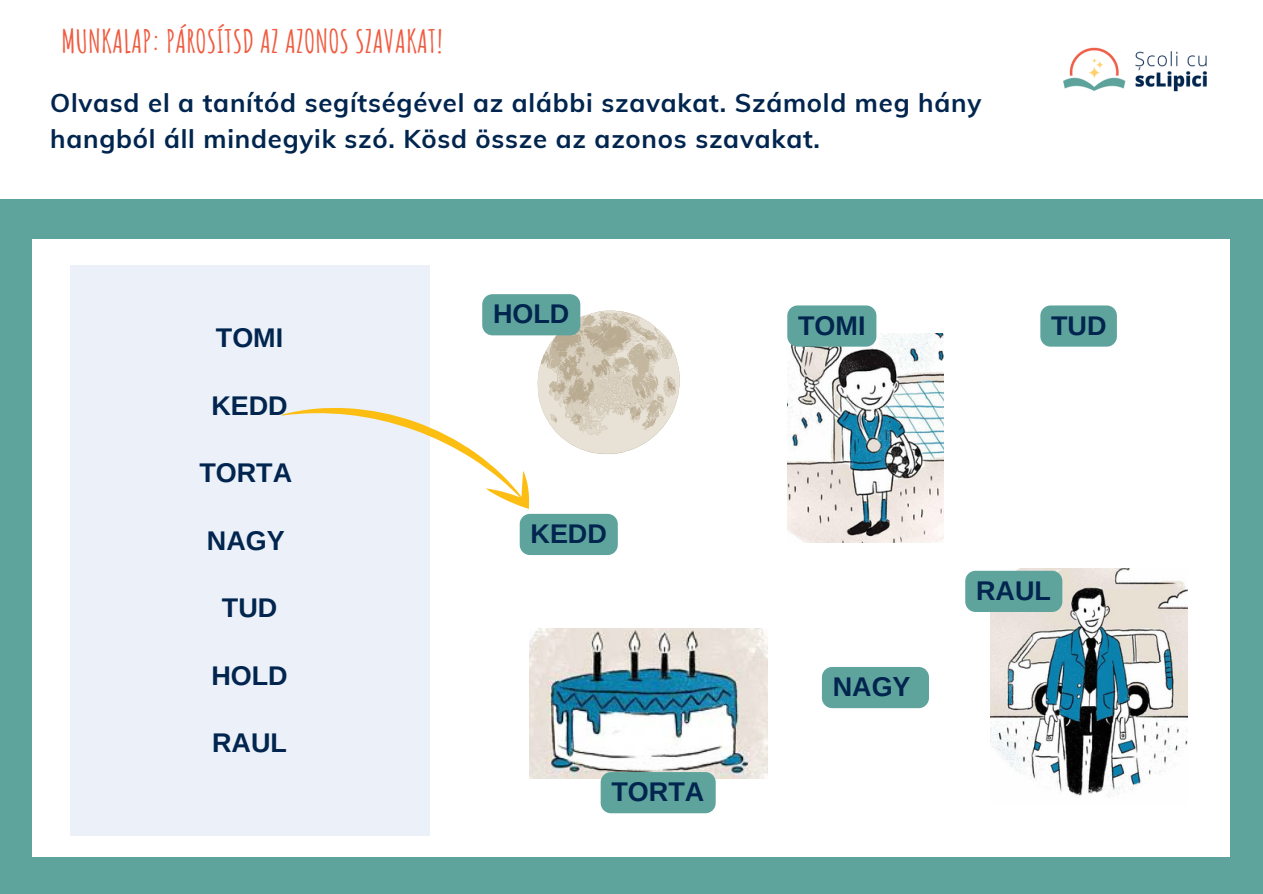
<style>
.page{position:relative;width:1263px;height:894px;background:#fff}
.page>*{position:absolute;margin:0;border:0;box-sizing:border-box;transform-origin:0 0}
.t1{font:700 31.5px "Amatic SC";color:#f05b40}
.t2{font:700 27px "Arimo";color:#01254e}
.t3{font:700 25.65px/36px "Muli";letter-spacing:.03em;color:#01254e}
</style>
<div class="page">
<div style="left:0;top:0;width:1263px;height:893px;background:#5ea49d"></div>
<div style="left:32px;top:239px;width:1198px;height:617px;background:#fff"></div>
<div style="left:0;top:0;width:1263px;height:199px;background:#fff"></div>
<img style="left:1063px;top:47px;width:144px;height:45px">
<div style="left:70px;top:265px;width:359px;height:570px;background:#ecf1f9"></div>
<img style="left:991px;top:568px;width:197px;height:229px">
<img style="left:788px;top:333px;width:155px;height:209px">
<img style="left:529px;top:628px;width:238px;height:150px">
<div style="left:1040px;top:305px;width:77px;height:41px;background:#5ea49d;border-radius:10px"></div>
<div style="left:822px;top:667px;width:107px;height:41px;background:#5ea49d"></div>
<div style="left:965px;top:570px;width:97px;height:41px;background:#5ea49d"></div>
<svg style="left:281px;top:294px;width:399px;height:261px"></svg>
<div style="left:601px;top:771px;width:115px;height:42px;background:#5ea49d"></div>
<div style="left:787px;top:305px;width:89px;height:41px;background:#5ea49d;border-radius:10px"></div>
<p class="t1" style="left:61px;top:21px;width:383px">MUNKALAP: PÁROSÍTSD AZ AZONOS SZAVAKAT!</p>
<p class="t3" style="left:50px;top:84px;width:933px">Olvasd el a tanítód segítségével az alábbi szavakat. Számold meg hány hangból áll mindegyik szó. Kösd össze az azonos szavakat.</p>
<p class="t2" style="left:216px;top:322px;width:69px">TOMI</p>
<p class="t2" style="left:211px;top:390px;width:78px">KEDD</p>
<p class="t2" style="left:199px;top:457px;width:94px">TORTA</p>
<p class="t2" style="left:207px;top:525px;width:79px">NAGY</p>
<p class="t2" style="left:493px;top:299px;width:78px">HOLD</p>
<p class="t2" style="left:530px;top:518px;width:78px">KEDD</p>
<p class="t2" style="left:798px;top:310px;width:69px">TOMI</p>
<p class="t2" style="left:1051px;top:310px;width:57px">TUD</p>
<p class="t2" style="left:222px;top:592px;width:57px">TUD</p>
<p class="t2" style="left:211px;top:660px;width:78px">HOLD</p>
<p class="t2" style="left:212px;top:727px;width:76px">RAUL</p>
<p class="t2" style="left:611px;top:776px;width:94px">TORTA</p>
<p class="t2" style="left:833px;top:671px;width:79px">NAGY</p>
<p class="t2" style="left:976px;top:575px;width:76px">RAUL</p>
</div>
